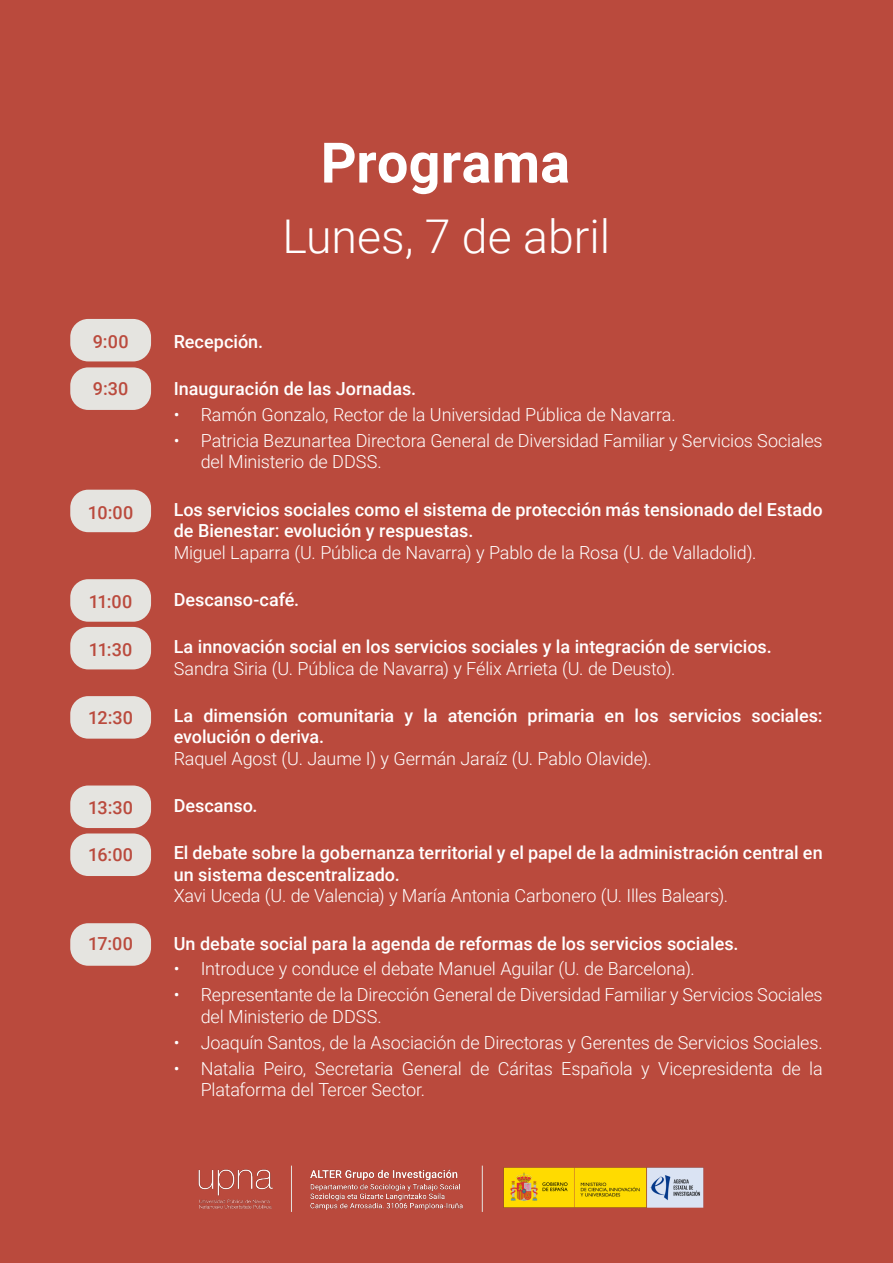
<style>
.page{position:relative;width:893px;height:1263px;background:#ba4a3d}
.page>*{position:absolute;margin:0;border:0;box-sizing:border-box;transform-origin:0 0}
.t1{font:700 55.8px "Roboto";letter-spacing:.005em;color:#fff}
.t2{font:300 46.5px "Roboto";color:#fff}
.t3{font:300 18px/21.6px "Roboto";letter-spacing:-.01em;color:#fff}
.t4{font:500 18px/21.6px "Roboto";color:#fff}
.t5{font:500 18px "Roboto";letter-spacing:.01em;color:#ba4a3d}
</style>
<div class="page">
<div style="left:70px;top:319px;width:81px;height:42px;background:#e5e4e0;border-radius:18px"></div>
<div style="left:70px;top:367px;width:81px;height:43px;background:#e5e4e0;border-radius:18px"></div>
<div style="left:70px;top:785px;width:81px;height:43px;background:#e5e4e0;border-radius:18px"></div>
<div style="left:70px;top:490px;width:81px;height:42px;background:#e5e4e0;border-radius:18px"></div>
<div style="left:70px;top:579px;width:81px;height:43px;background:#e5e4e0;border-radius:18px"></div>
<div style="left:70px;top:627px;width:81px;height:42px;background:#e5e4e0;border-radius:18px"></div>
<div style="left:70px;top:696px;width:81px;height:43px;background:#e5e4e0;border-radius:18px"></div>
<div style="left:70px;top:833px;width:81px;height:43px;background:#e5e4e0;border-radius:18px"></div>
<div style="left:70px;top:923px;width:81px;height:43px;background:#e5e4e0;border-radius:18px"></div>
<img style="left:199px;top:1169px;width:73px;height:39px">
<hr style="left:291px;top:1165px;width:1px;height:47px;background:#e5e4e0">
<img style="left:311px;top:1169px;width:152px;height:40px">
<hr style="left:482px;top:1165px;width:1px;height:47px;background:#e5e4e0">
<img style="left:503px;top:1167px;width:201px;height:41px">
<p class="t5" style="left:93px;top:329px;width:37px">9:00</p>
<p class="t5" style="left:93px;top:376px;width:37px">9:30</p>
<p class="t5" style="left:88px;top:500px;width:47px">10:00</p>
<p class="t5" style="left:89px;top:589px;width:45px">11:00</p>
<p class="t5" style="left:89px;top:636px;width:45px">11:30</p>
<p class="t5" style="left:88px;top:705px;width:47px">12:30</p>
<p class="t5" style="left:88px;top:794px;width:46px">13:30</p>
<p class="t5" style="left:88px;top:842px;width:47px">16:00</p>
<p class="t5" style="left:88px;top:931px;width:46px">17:00</p>
<p class="t1" style="left:321px;top:124px;width:251px">Programa</p>
<p class="t2" style="left:283px;top:204px;width:329px">Lunes, 7 de abril</p>
<p class="t4" style="left:174px;top:330px;width:91px">Recepción.</p>
<p class="t4" style="left:174px;top:377px;width:244px">Inauguración de las Jornadas.</p>
<p class="t3" style="left:174px;top:403px;width:504px">• Ramón Gonzalo, Rector de la Universidad Pública de Navarra.</p>
<p class="t3" style="left:201px;top:429px;width:623px;text-indent:-27px">• Patricia Bezunartea Directora General de Diversidad Familiar y Servicios Sociales del Ministerio de DDSS.</p>
<p class="t4" style="left:174px;top:498px;width:650px">Los servicios sociales como el sistema de protección más tensionado del Estado de Bienestar: evolución y respuestas.</p>
<p class="t3" style="left:174px;top:541px;width:584px">Miguel Laparra (U. Pública de Navarra) y Pablo de la Rosa (U. de Valladolid).</p>
<p class="t4" style="left:174px;top:588px;width:127px">Descanso-café.</p>
<p class="t4" style="left:174px;top:635px;width:600px">La innovación social en los servicios sociales y la integración de servicios.</p>
<p class="t3" style="left:174px;top:657px;width:503px">Sandra Siria (U. Pública de Navarra) y Félix Arrieta (U. de Deusto).</p>
<p class="t4" style="left:174px;top:704px;width:650px">La dimensión comunitaria y la atención primaria en los servicios sociales: evolución o deriva.</p>
<p class="t3" style="left:174px;top:747px;width:480px">Raquel Agost (U. Jaume I) y Germán Jaraíz (U. Pablo Olavide).</p>
<p class="t4" style="left:174px;top:794px;width:85px">Descanso.</p>
<p class="t4" style="left:174px;top:841px;width:650px">El debate sobre la gobernanza territorial y el papel de la administración central en un sistema descentralizado.</p>
<p class="t3" style="left:174px;top:884px;width:556px">Xavi Uceda (U. de Valencia) y María Antonia Carbonero (U. Illes Balears).</p>
<p class="t4" style="left:174px;top:932px;width:566px">Un debate social para la agenda de reformas de los servicios sociales.</p>
<p class="t3" style="left:174px;top:957px;width:522px">• Introduce y conduce el debate Manuel Aguilar (U. de Barcelona).</p>
<p class="t3" style="left:201px;top:983px;width:623px;text-indent:-27px">• Representante de la Dirección General de Diversidad Familiar y Servicios Sociales del Ministerio de DDSS.</p>
<p class="t3" style="left:174px;top:1031px;width:650px">• Joaquín Santos, de la Asociación de Directoras y Gerentes de Servicios Sociales.</p>
<p class="t3" style="left:201px;top:1057px;width:623px;text-indent:-27px">• Natalia Peiro, Secretaria General de Cáritas Española y Vicepresidenta de la<br>Plataforma del Tercer Sector.</p>
</div>
